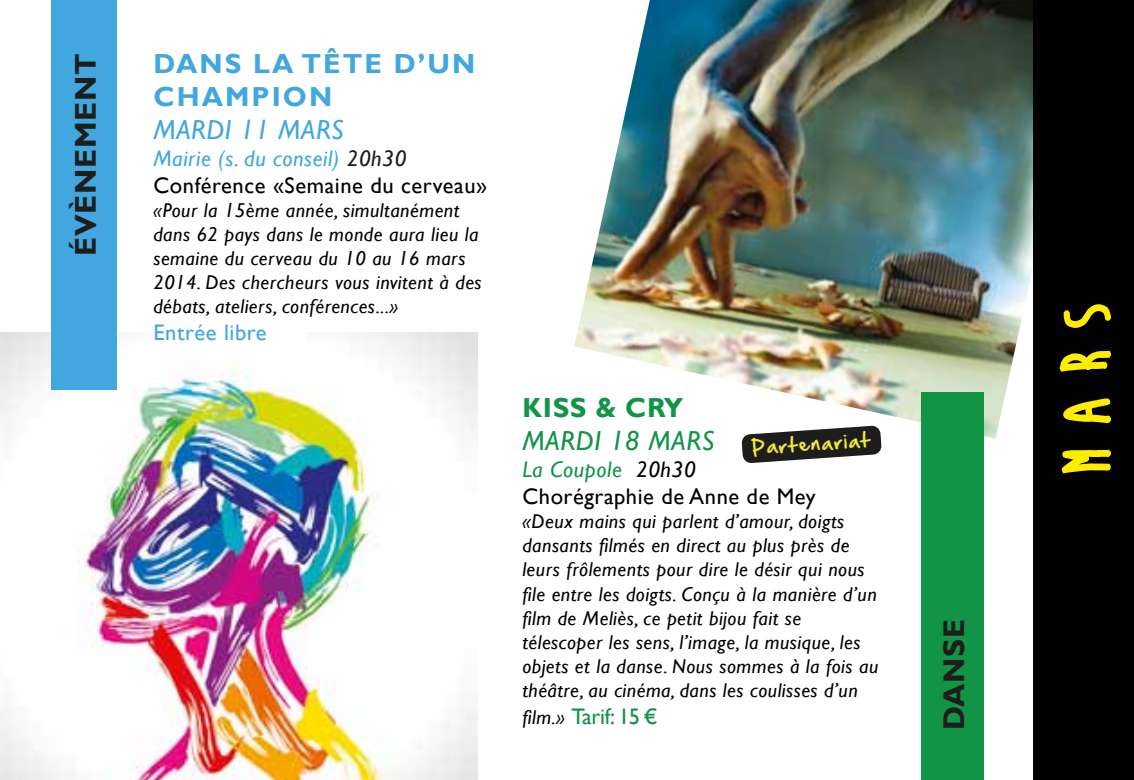
<style>
.page{position:relative;width:1134px;height:780px;background:#fff}
.page>*{position:absolute;margin:0;border:0;box-sizing:border-box;transform-origin:0 0}
.t1{font:700 30px "Gill Sans";letter-spacing:.025em;color:#1d1d1b}
.t2{font:700 27.5px/33px "Gill Sans";letter-spacing:.075em;color:#41a7de}
.t3{font:italic 27.5px "Gill Sans";letter-spacing:.02em;color:#41a7de}
.t4{font:italic 27.5px "Gill Sans";letter-spacing:.025em;color:#129447}
.t5{font:700 27.5px "Gill Sans";letter-spacing:.025em;color:#129447}
.t6{font:22.5px/27px "Gill Sans";letter-spacing:.025em;color:#020202}
.t7{font:22.5px "Gill Sans";letter-spacing:-.01em;color:#129447}
.t8{font:22.5px "Gill Sans";letter-spacing:.025em;color:#41a7de}
.t9{font:italic 20px/24px "Gill Sans";letter-spacing:.025em;color:#020202}
.t10{font:17.5px "Hand Of Sean";color:#f2e739}
.s1{font-style:italic;color:#41a7de}
.s2{font-style:italic;color:#1d1d1b}
.s3{font-style:italic;color:#129447}
.s4{font-style:italic}
.s5{font-style:italic;font-size:20px;color:#020202}
</style>
<div class="page">
<img style="left:0;top:333px;width:478px;height:447px">
<div style="left:51px;top:0;width:65px;height:389px;background:#41a7de"></div>
<img style="left:574px;top:0;width:460px;height:438px">
<div style="left:1034px;top:0;width:100px;height:780px;background:#020202"></div>
<svg style="left:1061px;top:449px;width:50px;height:25px"></svg>
<svg style="left:1063px;top:398px;width:48px;height:25px"></svg>
<svg style="left:1059px;top:350px;width:52px;height:22px"></svg>
<svg style="left:1063px;top:304px;width:48px;height:24px"></svg>
<div style="left:921px;top:392px;width:63px;height:388px;background:#129447"></div>
<svg style="left:741px;top:425px;width:141px;height:38px"></svg>
<h1 class="t1" style="left:68px;top:256px;width:204px;rotate:-90deg">ÉVÈNEMENT</h1>
<h2 class="t2" style="left:153px;top:48px;width:323px">DANS LA TÊTE D’UN<br>CHAMPION</h2>
<h2 class="t3" style="left:153px;top:114px;width:192px">MARDI 11 MARS</h2>
<p class="t6" style="left:153px;top:145px;width:335px"><span class="s1">Mairie (s. du conseil)</span> <span class="s2">20h30<br></span>Conférence «Semaine du cerveau»</p>
<p class="t9" style="left:153px;top:199px;width:330px">«Pour la 15ème année, simultanément dans 62 pays dans le monde aura lieu la semaine du cerveau du 10 au 16 mars 2014. Des chercheurs vous invitent à des débats, ateliers, conférences...»</p>
<p class="t8" style="left:153px;top:319px;width:115px">Entrée libre</p>
<h2 class="t5" style="left:522px;top:391px;width:162px">KISS &amp; CRY</h2>
<h2 class="t4" style="left:522px;top:425px;width:194px">MARDI 18 MARS</h2>
<p class="t6" style="left:522px;top:456px;width:295px"><span class="s3">La Coupole</span> <span class="s4">20h30<br></span>Chorégraphie de Anne de Mey</p>
<p class="t9" style="left:522px;top:510px;width:358px">«Deux mains qui parlent d’amour, doigts dansants filmés en direct au plus près de leurs frôlements pour dire le désir qui nous file entre les doigts. Conçu à la manière d’un film de Meliès, ce petit bijou fait se télescoper les sens, l’image, la musique, les objets et la danse. Nous sommes à la fois au théâtre, au cinéma, dans les coulisses d’un</p>
<p class="t7" style="left:522px;top:702px;width:137px"><span class="s5">film.»</span> Tarif: 15 €</p>
<p class="t10" style="left:750px;top:432px;width:120px;rotate:-4deg">Partenariat</p>
<h1 class="t1" style="left:936px;top:730px;width:113px;rotate:-90deg">DANSE</h1>
</div>
